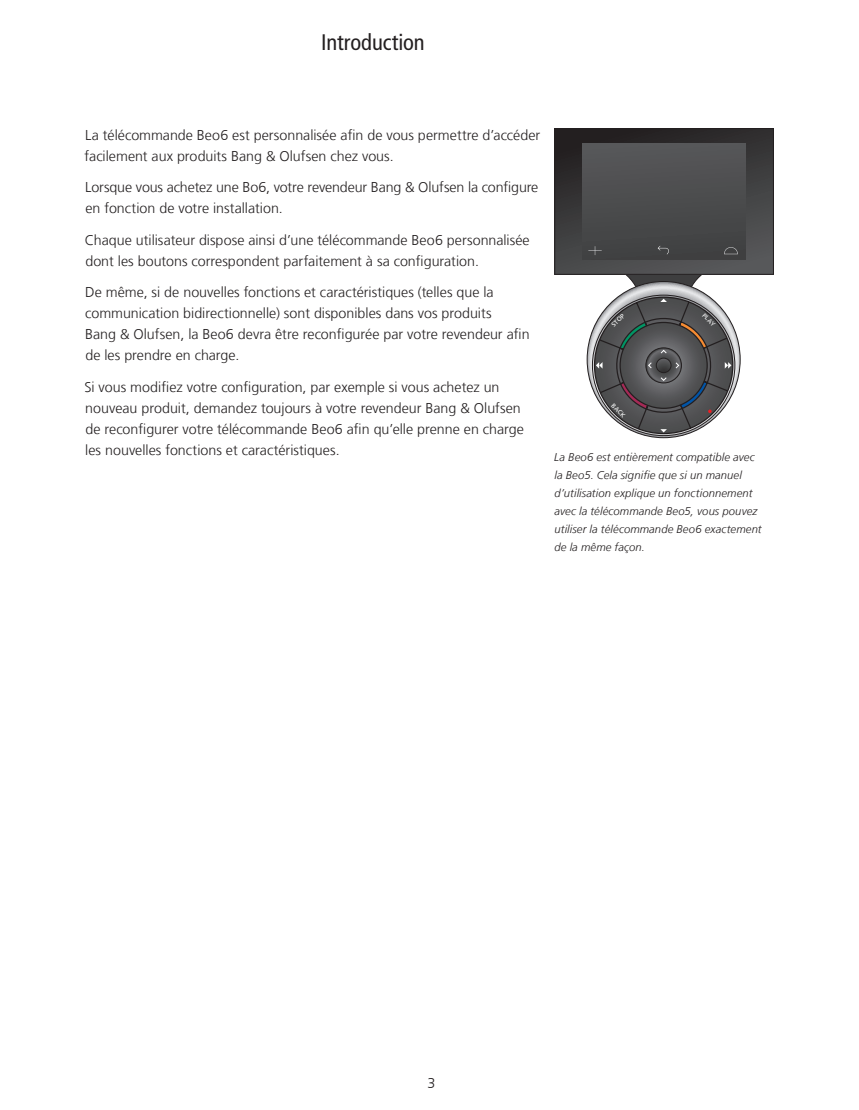
<style>
.page{position:relative;width:859px;height:1110px;background:#fff}
.page>*{position:absolute;margin:0;border:0;box-sizing:border-box;transform-origin:0 0}
.t1{font:condensed 22.5px "Frutiger LT Com";letter-spacing:-.005em;color:#231f20}
.t2{font:300 14.25px/21px "Frutiger LT Com";color:#231f20}
.t3{font:italic 300 11.25px/18px "Frutiger LT Com";letter-spacing:.01em;color:#231f20}
.t4{font:6.3px "Frutiger";color:#fff}
</style>
<div class="page">
<div style="left:555px;top:128px;width:218px;height:146px;background:linear-gradient(to bottom,#262324,#535556)"></div>
<div style="left:554px;top:128px;width:220px;height:147px;border:1px solid #231f20"></div>
<div style="left:582px;top:144px;width:164px;height:115px;background:#4b4c4d"></div>
<svg style="left:587px;top:265px;width:153px;height:173px"></svg>
<svg style="left:588px;top:246px;width:14px;height:9px"></svg>
<svg style="left:724px;top:247px;width:14px;height:7px"></svg>
<svg style="left:658px;top:246px;width:11px;height:8px"></svg>
<h1 class="t1" style="left:321px;top:29px;width:105px">Introduction</h1>
<p class="t2" style="left:85px;top:124px;width:457px">La télécommande Beo6 est personnalisée afin de vous permettre d’accéder facilement aux produits Bang &amp; Olufsen chez vous.</p>
<p class="t2" style="left:85px;top:177px;width:455px">Lorsque vous achetez une Bo6, votre revendeur Bang &amp; Olufsen la configure en fonction de votre installation.</p>
<p class="t2" style="left:85px;top:229px;width:446px">Chaque utilisateur dispose ainsi d’une télécommande Beo6 personnalisée dont les boutons correspondent parfaitement à sa configuration.</p>
<p class="t2" style="left:85px;top:282px;width:446px">De même, si de nouvelles fonctions et caractéristiques (telles que la communication bidirectionnelle) sont disponibles dans vos produits<br>Bang &amp; Olufsen, la Beo6 devra être reconfigurée par votre revendeur afin de les prendre en charge.</p>
<p class="t2" style="left:84px;top:376px;width:441px">Si vous modifiez votre configuration, par exemple si vous achetez un nouveau produit, demandez toujours à votre revendeur Bang &amp; Olufsen de reconfigurer votre télécommande Beo6 afin qu’elle prenne en charge les nouvelles fonctions et caractéristiques.</p>
<p class="t4" style="left:610px;top:323px;width:17px;rotate:-45deg">STOP</p>
<p class="t4" style="left:706px;top:312px;width:17px;rotate:45deg">PLAY</p>
<p class="t4" style="left:615px;top:402px;width:18px;rotate:45deg">BACK</p>
<p class="t3" style="left:554px;top:448px;width:209px">La Beo6 est entièrement compatible avec la Beo5. Cela signifie que si un manuel d’utilisation explique un fonctionnement avec la télécommande Beo5, vous pouvez utiliser la télécommande Beo6 exactement de la même façon.</p>
<p class="t2" style="left:428px;top:1072px;width:9px">3</p>
</div>
